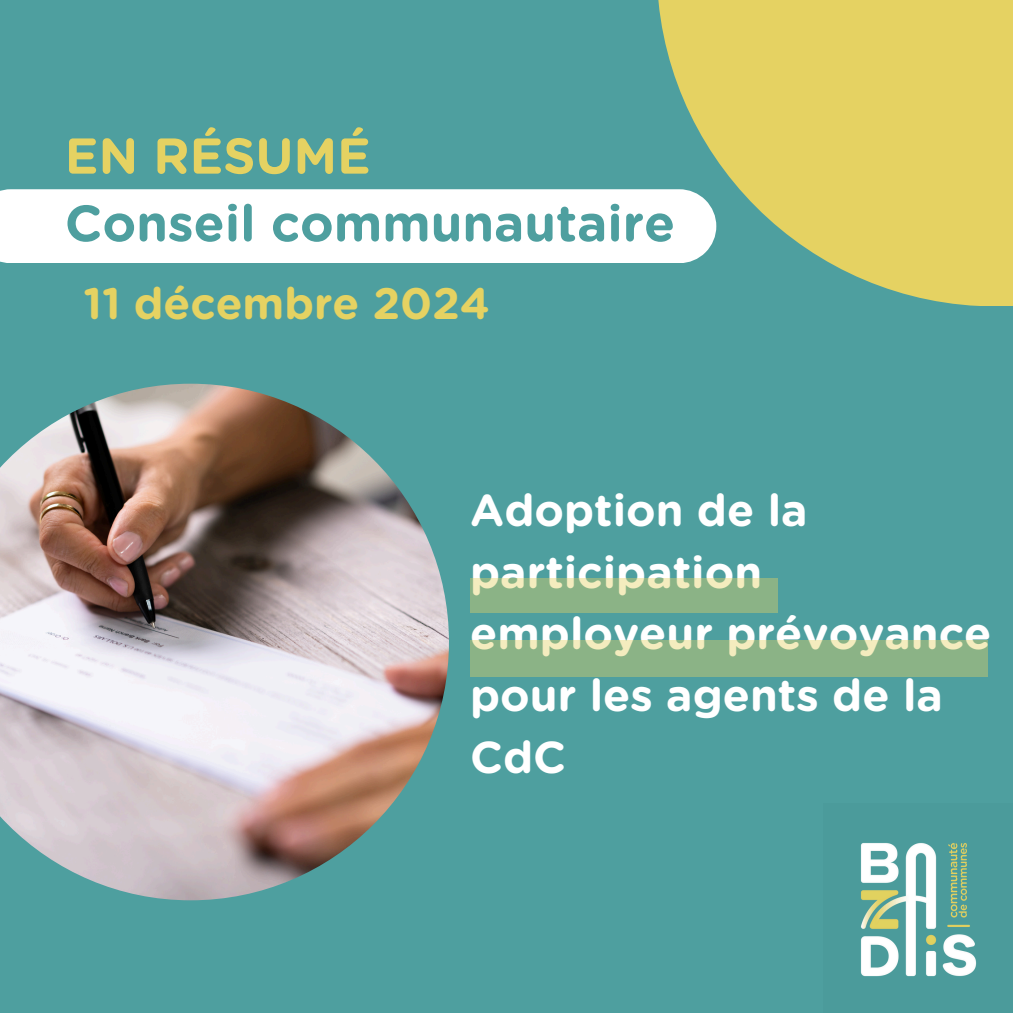
<style>
.page{position:relative;width:1013px;height:1013px;background:#fff}
.page>*{position:absolute;margin:0;border:0;box-sizing:border-box;transform-origin:0 0}
.t1{font:700 50.88px "Gotham Rounded";color:#4e9f9f}
.t2{font:700 50.25px "Gotham Rounded";color:#e5d262}
.t3{font:700 44.62px/61.9px "Gotham Rounded";color:#fff}
.t4{font:700 44px "Gotham Rounded";color:#e5d262}
</style>
<div class="page">
<div style="left:0;top:0;width:1012px;height:1012px;background:#4e9f9f"></div>
<svg style="left:658px;top:0;width:354px;height:306px;fill:#e5d262"></svg>
<div style="left:0;top:189px;width:716px;height:74px;background:#fff"></div>
<img style="left:0;top:384px;width:449px;height:516px">
<img style="left:861px;top:843px;width:116px;height:134px">
<div style="left:470px;top:578px;width:307px;height:35px;background:#8bb386"></div>
<div style="left:470px;top:640px;width:517px;height:36px;background:#8bb386"></div>
<p class="t2" style="left:65px;top:133px;width:307px">EN RÉSUMÉ</p>
<p class="t1" style="left:65px;top:200px;width:612px">Conseil communautaire</p>
<p class="t4" style="left:83px;top:284px;width:408px">11 décembre 2024</p>
<h1 class="t3" style="left:470px;top:481px;width:523px">Adoption de la participation employeur prévoyance pour les agents de la<br>CdC</h1>
</div>
